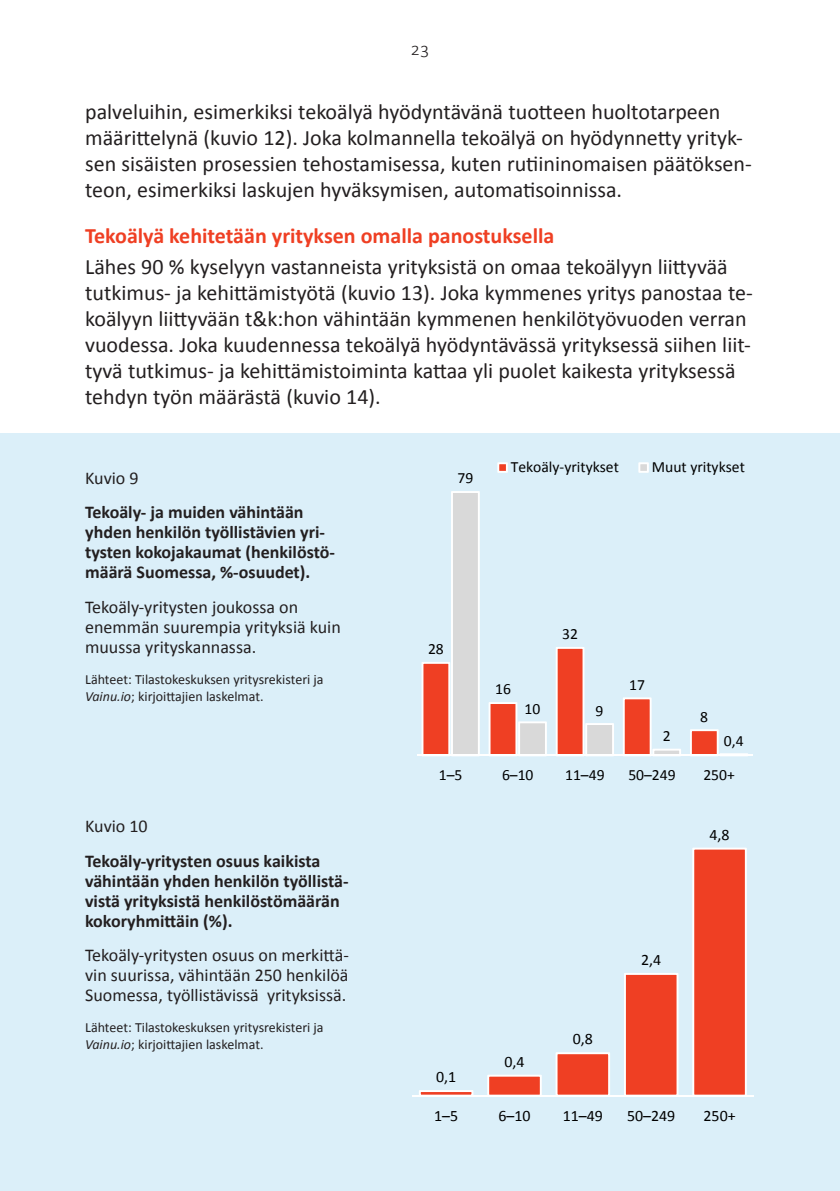
<style>
.page{position:relative;width:840px;height:1191px;background:#fff}
.page>*{position:absolute;margin:0;border:0;box-sizing:border-box;transform-origin:0 0}
.t1{font:22px/26px "Calibri";color:#231f20}
.t2{font:700 22px "Calibri";color:#ef3f23}
.t3{font:700 18px/20px "Calibri";color:#231f20}
.t4{font:18px/20px "Calibri";color:#231f20}
.t5{font:300 18px "Calibri";color:#231f20}
.t6{font:16px "Calibri";color:#000}
.t7{font:700 16px/19px "Calibri";color:#000}
.t8{font:15.6px "Calibri";color:#000}
.t9{font:700 15.6px/18.8px "Calibri";color:#000}
.t10{font:14px/17px "Calibri";color:#231f20}
.s1{font-style:italic}
</style>
<div class="page">
<div style="left:0;top:434px;width:839px;height:757px;background:#dbeff9"></div>
<svg style="left:421px;top:491px;width:58px;height:263px"></svg>
<svg style="left:488px;top:702px;width:58px;height:52px"></svg>
<svg style="left:556px;top:647px;width:57px;height:107px"></svg>
<svg style="left:623px;top:697px;width:57px;height:57px"></svg>
<svg style="left:690px;top:729px;width:57px;height:25px"></svg>
<hr style="left:417px;top:754px;width:335px;height:2px;background:#fff">
<svg style="left:497px;top:462px;width:10px;height:11px"></svg>
<svg style="left:638px;top:462px;width:10px;height:11px"></svg>
<svg style="left:419px;top:1090px;width:54px;height:4px"></svg>
<svg style="left:487px;top:1075px;width:54px;height:19px"></svg>
<svg style="left:555px;top:1052px;width:54px;height:42px;background:#f0543b"></svg>
<svg style="left:624px;top:973px;width:54px;height:121px;background:#f04d34"></svg>
<div style="left:692px;top:847px;width:54px;height:247px;background:#ef3f23"></div>
<hr style="left:411px;top:1094px;width:342px;height:2px;background:#fff">
<p class="t5" style="left:410px;top:38px;width:20px">23</p>
<p class="t1" style="left:85px;top:98px;width:668px">palveluihin, esimerkiksi tekoälyä hyödyntävänä tuotteen huoltotarpeen määrittelynä (kuvio 12). Joka kolmannella tekoälyä on hyödynnetty yrityk&shy;sen sisäisten prosessien tehostamisessa, kuten rutiininomaisen päätöksen&shy;teon, esimerkiksi laskujen hyväksymisen, automatisoinnissa.</p>
<p class="t2" style="left:85px;top:221px;width:470px">Tekoälyä kehitetään yrityksen omalla panostuksella</p>
<p class="t1" style="left:85px;top:253px;width:668px">Lähes 90 % kyselyyn vastanneista yrityksistä on omaa tekoälyyn liittyvää tutkimus- ja kehittämistyötä (kuvio 13). Joka kymmenes yritys panostaa te&shy;koälyyn liittyvään t&amp;k:hon vähintään kymmenen henkilötyövuoden verran vuodessa. Joka kuudennessa tekoälyä hyödyntävässä yrityksessä siihen liit&shy;tyvä tutkimus- ja kehittämistoiminta kattaa yli puolet kaikesta yrityksessä tehdyn työn määrästä (kuvio 14).</p>
<p class="t4" style="left:85px;top:468px;width:55px">Kuvio 9</p>
<p class="t3" style="left:85px;top:502px;width:251px">Tekoäly- ja muiden vähintään yhden henkilön työllistävien yri&shy;tysten kokojakaumat (henkilöstö&shy;määrä Suomessa, %-osuudet).</p>
<p class="t4" style="left:85px;top:596px;width:257px">Tekoäly-yritysten joukossa on enemmän suurempia yrityksiä kuin muussa yrityskannassa.</p>
<p class="t10" style="left:85px;top:670px;width:240px">Lähteet: Tilastokeskuksen yritysrekisteri ja<br><span class="s1">Vainu.io</span>; kirjoittajien laskelmat.</p>
<p class="t9" style="left:110px;top:498px;width:207px">yritysten kokojakaumat (henkilöstömäärä Suomessa, %- osuudet).</p>
<p class="t4" style="left:85px;top:816px;width:64px">Kuvio 10</p>
<p class="t3" style="left:85px;top:850px;width:265px">Tekoäly-yritysten osuus kaikista vähintään yhden henkilön työllistä&shy;vistä yrityksistä henkilöstömäärän kokoryhmittäin (%).</p>
<p class="t4" style="left:85px;top:944px;width:265px;text-align:justify">Tekoäly-yritysten osuus on merkittä&shy;vin suurissa, vähintään 250 henkilöä Suomessa, työllistävissä yrityksissä.</p>
<p class="t10" style="left:85px;top:1018px;width:240px">Lähteet: Tilastokeskuksen yritysrekisteri ja<br><span class="s1">Vainu.io</span>; kirjoittajien laskelmat.</p>
<p class="t7" style="left:99px;top:852px;width:229px">henkilöstömäärän kokoryhmittäin, (%).</p>
<p class="t8" style="left:457px;top:470px;width:17px">79</p>
<p class="t8" style="left:510px;top:459px;width:110px">Tekoäly-yritykset</p>
<p class="t8" style="left:651px;top:459px;width:94px">Muut yritykset</p>
<p class="t8" style="left:428px;top:641px;width:17px">28</p>
<p class="t8" style="left:562px;top:626px;width:17px">32</p>
<p class="t8" style="left:495px;top:681px;width:17px">16</p>
<p class="t8" style="left:524px;top:700px;width:17px">10</p>
<p class="t8" style="left:595px;top:702px;width:9px">9</p>
<p class="t8" style="left:629px;top:676px;width:17px">17</p>
<p class="t8" style="left:700px;top:708px;width:9px">8</p>
<p class="t8" style="left:662px;top:728px;width:9px">2</p>
<p class="t8" style="left:723px;top:732px;width:21px">0,4</p>
<p class="t8" style="left:438px;top:767px;width:25px">1–5</p>
<p class="t8" style="left:501px;top:767px;width:33px">6–10</p>
<p class="t8" style="left:565px;top:767px;width:41px">11–49</p>
<p class="t8" style="left:628px;top:767px;width:49px">50–249</p>
<p class="t8" style="left:703px;top:767px;width:33px">250+</p>
<p class="t6" style="left:436px;top:1068px;width:22px">0,1</p>
<p class="t6" style="left:504px;top:1053px;width:22px">0,4</p>
<p class="t6" style="left:572px;top:1031px;width:22px">0,8</p>
<p class="t6" style="left:640px;top:951px;width:22px">2,4</p>
<p class="t6" style="left:709px;top:826px;width:22px">4,8</p>
<p class="t6" style="left:434px;top:1107px;width:26px">1–5</p>
<p class="t6" style="left:498px;top:1107px;width:34px">6–10</p>
<p class="t6" style="left:562px;top:1107px;width:42px">11–49</p>
<p class="t6" style="left:626px;top:1107px;width:50px">50–249</p>
<p class="t6" style="left:703px;top:1107px;width:34px">250+</p>
</div>
